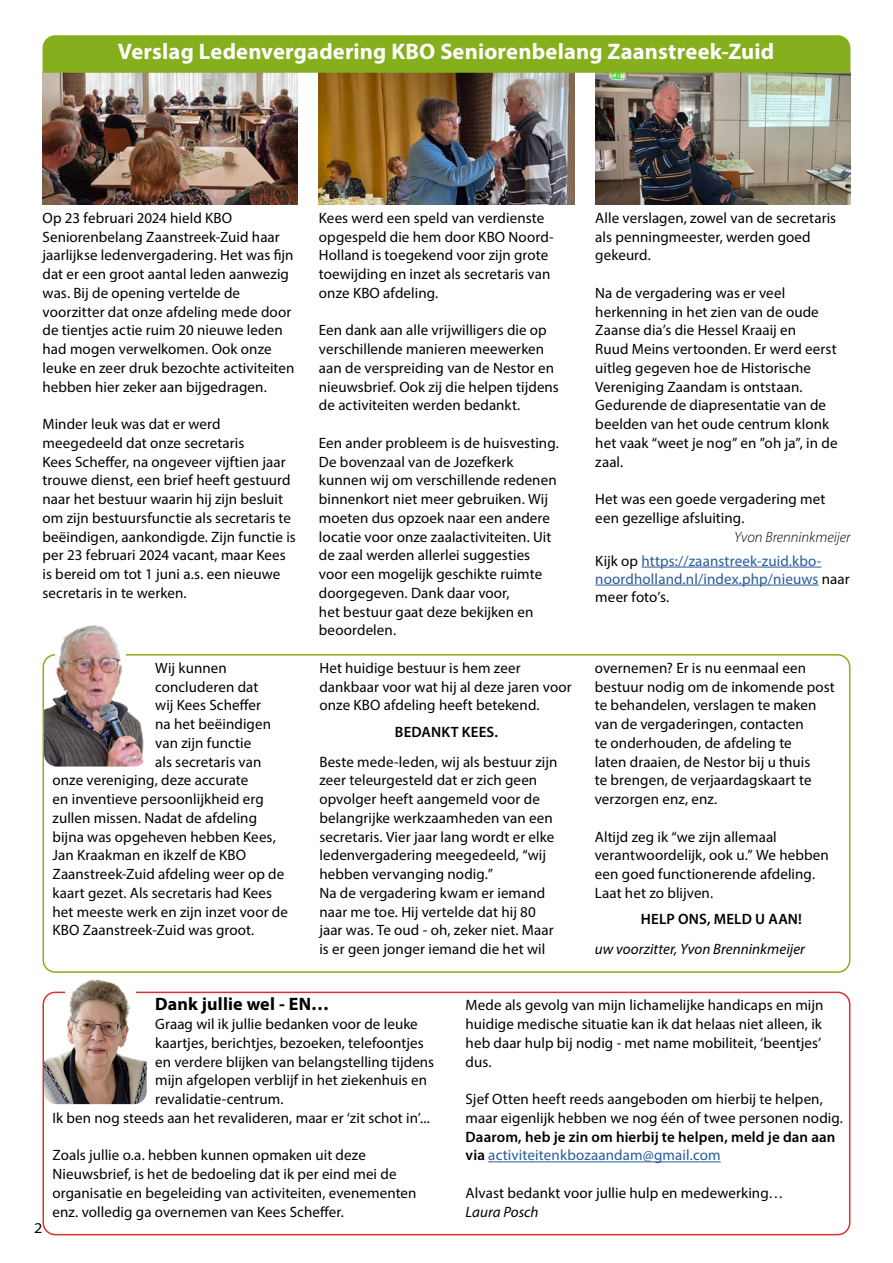
<style>
.page{position:relative;width:893px;height:1263px;background:#fff}
.page>*{position:absolute;margin:0;border:0;box-sizing:border-box;transform-origin:0 0}
.t1{font:700 22.5px "Myriad Pro";letter-spacing:.005em;color:#fff}
.t2{font:700 18px "Myriad Pro";letter-spacing:.01em;color:#000}
.t3{font:15px/18.8px "Myriad Pro";letter-spacing:.005em;color:#000}
.t4{font:600 15px/18.8px "Myriad Pro";letter-spacing:.005em;color:#000}
.t5{font:15px/24px "Myriad Pro";letter-spacing:.01em;color:#275b9b}
.t6{font:italic 15px "Myriad Pro";color:#000}
.t7{font:semi-expanded 15px "Myriad Pro";color:#000}
.s1{font-weight:300;font-style:italic;color:#000}
.s2{color:#000}
.s3{font-weight:400;color:#275b9b}
</style>
<div class="page">
<hr style="left:641px;top:567px;width:180px;height:1px;background:#275b9b">
<hr style="left:595px;top:585px;width:224px;height:1px;background:#275b9b">
<img style="left:319px;top:73px;width:255px;height:131px">
<img style="left:43px;top:73px;width:255px;height:131px">
<img style="left:595px;top:73px;width:255px;height:131px">
<div style="left:43px;top:35px;width:807px;height:38px;background:#85af1d"></div>
<div style="left:43px;top:654px;width:807px;height:319px;border:2px solid #85af1d;border-radius:12px"></div>
<hr style="left:488px;top:1161px;width:233px;height:1px;background:#275b9b">
<div style="left:43px;top:992px;width:807px;height:243px;border:2px solid #de2f2d;border-radius:12px"></div>
<img style="left:44px;top:625px;width:103px;height:141px">
<img style="left:44px;top:966px;width:103px;height:138px">
<h1 class="t1" style="left:118px;top:37px;width:658px">Verslag Ledenvergadering KBO Seniorenbelang Zaanstreek-Zuid</h1>
<p class="t3" style="left:43px;top:208px;width:253px">Op 23 februari 2024 hield KBO Seniorenbelang Zaanstreek-Zuid haar jaarlijkse ledenvergadering. Het was fijn dat er een groot aantal leden aanwezig was. Bij de opening vertelde de voorzitter dat onze afdeling mede door de tientjes actie ruim 20 nieuwe leden had mogen verwelkomen. Ook onze leuke en zeer druk bezochte activiteiten hebben hier zeker aan bijgedragen.</p>
<p class="t3" style="left:43px;top:414px;width:255px">Minder leuk was dat er werd meegedeeld dat onze secretaris<br>Kees Scheffer, na ongeveer vijftien jaar trouwe dienst, een brief heeft gestuurd naar het bestuur waarin hij zijn besluit om zijn bestuursfunctie als secretaris te beëindigen, aankondigde. Zijn functie is per 23 februari 2024 vacant, maar Kees is bereid om tot 1 juni a.s. een nieuwe secretaris in te werken.</p>
<p class="t3" style="left:155px;top:658px;width:73px">Wij kunnen</p>
<p class="t3" style="left:155px;top:677px;width:105px">concluderen dat</p>
<p class="t3" style="left:155px;top:696px;width:107px">wij Kees Scheffer</p>
<p class="t3" style="left:155px;top:714px;width:117px">na het beëindigen</p>
<p class="t3" style="left:155px;top:733px;width:98px">van zijn functie</p>
<p class="t3" style="left:155px;top:752px;width:108px">als secretaris van</p>
<p class="t3" style="left:53px;top:771px;width:197px">onze vereniging, deze accurate</p>
<p class="t3" style="left:53px;top:789px;width:213px">en inventieve persoonlijkheid erg</p>
<p class="t3" style="left:53px;top:808px;width:206px">zullen missen. Nadat de afdeling</p>
<p class="t3" style="left:53px;top:827px;width:225px">bijna was opgeheven hebben Kees,</p>
<p class="t3" style="left:53px;top:846px;width:195px">Jan Kraakman en ikzelf de KBO</p>
<p class="t3" style="left:53px;top:864px;width:233px">Zaanstreek-Zuid afdeling weer op de</p>
<p class="t3" style="left:53px;top:883px;width:221px">kaart gezet. Als secretaris had Kees</p>
<p class="t3" style="left:53px;top:902px;width:237px">het meeste werk en zijn inzet voor de</p>
<p class="t3" style="left:53px;top:921px;width:203px">KBO Zaanstreek-Zuid was groot.</p>
<p class="t3" style="left:319px;top:208px;width:236px">Kees werd een speld van verdienste opgespeld die hem door KBO Noord-<br>Holland is toegekend voor zijn grote toewijding en inzet als secretaris van onze KBO afdeling.</p>
<p class="t3" style="left:319px;top:321px;width:241px">Een dank aan alle vrijwilligers die op verschillende manieren meewerken aan de verspreiding van de Nestor en nieuwsbrief. Ook zij die helpen tijdens de activiteiten werden bedankt.</p>
<p class="t3" style="left:319px;top:433px;width:241px">Een ander probleem is de huisvesting.<br>De bovenzaal van de Jozefkerk kunnen wij om verschillende redenen binnenkort niet meer gebruiken. Wij moeten dus opzoek naar een andere locatie voor onze zaalactiviteiten. Uit de zaal werden allerlei suggesties voor een mogelijk geschikte ruimte doorgegeven. Dank daar voor,<br>het bestuur gaat deze bekijken en beoordelen.</p>
<p class="t3" style="left:319px;top:658px;width:254px">Het huidige bestuur is hem zeer dankbaar voor wat hij al deze jaren voor onze KBO afdeling heeft betekend.</p>
<p class="t4" style="left:395px;top:722px;width:105px">BEDANKT KEES.</p>
<p class="t3" style="left:319px;top:752px;width:239px">Beste mede-leden, wij als bestuur zijn zeer teleurgesteld dat er zich geen opvolger heeft aangemeld voor de belangrijke werkzaamheden van een secretaris. Vier jaar lang wordt er elke ledenvergadering meegedeeld, “wij hebben vervanging nodig.”<br>Na de vergadering kwam er iemand naar me toe. Hij vertelde dat hij 80 jaar was. Te oud - oh, zeker niet. Maar is er geen jonger iemand die het wil</p>
<p class="t3" style="left:595px;top:208px;width:242px">Alle verslagen, zowel van de secretaris als penningmeester, werden goed gekeurd.</p>
<p class="t3" style="left:595px;top:283px;width:244px">Na de vergadering was er veel herkenning in het zien van de oude<br>Zaanse dia’s die Hessel Kraaij en<br>Ruud Meins vertoonden. Er werd eerst uitleg gegeven hoe de Historische<br>Vereniging Zaandam is ontstaan.<br>Gedurende de diapresentatie van de beelden van het oude centrum klonk het vaak “weet je nog” en ”oh ja”, in de zaal.</p>
<p class="t3" style="left:595px;top:489px;width:232px">Het was een goede vergadering met een gezellige afsluiting.</p>
<p class="t5" style="left:595px;top:524px;width:257px;text-indent:139px"><span class="s1">Yvon Brenninkmeijer<br></span><span class="s2">Kijk op</span> https://zaanstreek-zuid.kbo-</p>
<p class="t5" style="left:595px;top:569px;width:256px;line-height:18px">noordholland.nl/index.php/nieuws <span class="s2">naar meer foto’s.</span></p>
<p class="t3" style="left:595px;top:658px;width:241px">overnemen? Er is nu eenmaal een bestuur nodig om de inkomende post te behandelen, verslagen te maken van de vergaderingen, contacten<br>te onderhouden, de afdeling te<br>laten draaien, de Nestor bij u thuis<br>te brengen, de verjaardagskaart te verzorgen enz, enz.</p>
<p class="t3" style="left:595px;top:827px;width:235px">Altijd zeg ik “we zijn allemaal verantwoordelijk, ook u.” We hebben een goed functionerende afdeling.<br>Laat het zo blijven.</p>
<p class="t4" style="left:641px;top:909px;width:163px">HELP ONS, MELD U AAN!</p>
<p class="t6" style="left:595px;top:940px;width:212px">uw voorzitter, Yvon Brenninkmeijer</p>
<p class="t7" style="left:34px;top:1219px;width:10px">2</p>
<p class="t2" style="left:155px;top:992px;width:175px">Dank jullie wel - EN…</p>
<p class="t3" style="left:155px;top:1014px;width:264px">Graag wil ik jullie bedanken voor de leuke</p>
<p class="t3" style="left:155px;top:1033px;width:270px">kaartjes, berichtjes, bezoeken, telefoontjes</p>
<p class="t3" style="left:155px;top:1052px;width:281px">en verdere blijken van belangstelling tijdens</p>
<p class="t3" style="left:155px;top:1071px;width:273px">mijn afgelopen verblijf in het ziekenhuis en</p>
<p class="t3" style="left:155px;top:1089px;width:130px">revalidatie-centrum.</p>
<p class="t3" style="left:53px;top:1108px;width:379px">Ik ben nog steeds aan het revalideren, maar er ‘zit schot in’...</p>
<p class="t3" style="left:53px;top:1146px;width:366px">Zoals jullie o.a. hebben kunnen opmaken uit deze Nieuwsbrief, is het de bedoeling dat ik per eind mei de organisatie en begeleiding van activiteiten, evenementen enz. volledig ga overnemen van Kees Scheffer.</p>
<p class="t3" style="left:466px;top:996px;width:359px">Mede als gevolg van mijn lichamelijke handicaps en mijn huidige medische situatie kan ik dat helaas niet alleen, ik heb daar hulp bij nodig - met name mobiliteit, ‘beentjes’ dus.</p>
<p class="t3" style="left:466px;top:1089px;width:379px">Sjef Otten heeft reeds aangeboden om hierbij te helpen, maar eigenlijk hebben we nog één of twee personen nodig.</p>
<p class="t4" style="left:466px;top:1127px;width:371px">Daarom, heb je zin om hierbij te helpen, meld je dan aan via <span class="s3">activiteitenkbozaandam@gmail.com</span></p>
<p class="t3" style="left:466px;top:1183px;width:319px">Alvast bedankt voor jullie hulp en medewerking…</p>
<p class="t6" style="left:466px;top:1202px;width:74px">Laura Posch</p>
</div>
